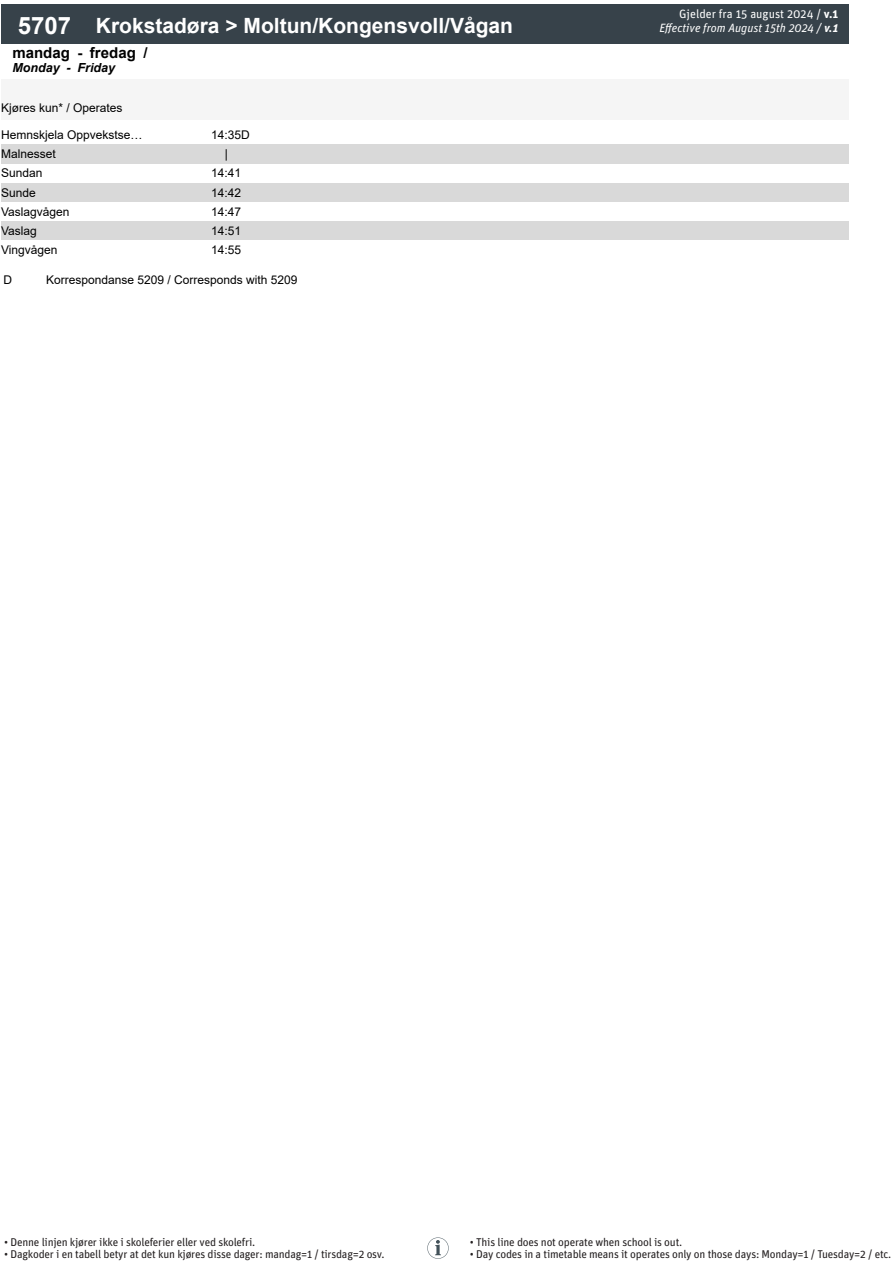
<style>
.page{position:relative;width:893px;height:1263px;background:#fff}
.page>*{position:absolute;margin:0;border:0;box-sizing:border-box;transform-origin:0 0}
.t1{font:700 21px "Arial";color:#fff}
.t2{font:700 15px "Arial";color:#000}
.t3{font:italic 700 12.45px "Arial";color:#000}
.t4{font:12px "Arial";color:#000}
.t5{font:italic 12px/14.4px "Unit Pro";color:#fff;text-align:right}
.t6{font:11.25px "Unit Pro";letter-spacing:-.02em;color:#231f20}
.s1{font-size:24px}
.s2{font-style:normal}
.s3{font-weight:700;font-style:normal}
.s4{font-weight:700}
</style>
<div class="page">
<div style="left:1px;top:80px;width:191px;height:40px;background:#f5f5f5"></div>
<div style="left:192px;top:80px;width:68px;height:40px;background:#f5f5f5"></div>
<div style="left:260px;top:80px;width:68px;height:40px;background:#f5f5f5"></div>
<div style="left:328px;top:80px;width:67px;height:40px;background:#f5f5f5"></div>
<div style="left:395px;top:80px;width:68px;height:40px;background:#f5f5f5"></div>
<div style="left:463px;top:80px;width:67px;height:40px;background:#f5f5f5"></div>
<div style="left:530px;top:80px;width:68px;height:40px;background:#f5f5f5"></div>
<div style="left:598px;top:80px;width:67px;height:40px;background:#f5f5f5"></div>
<div style="left:665px;top:80px;width:68px;height:40px;background:#f5f5f5"></div>
<div style="left:733px;top:80px;width:67px;height:40px;background:#f5f5f5"></div>
<div style="left:800px;top:80px;width:49px;height:40px;background:#f5f5f5"></div>
<div style="left:1px;top:4px;width:87px;height:39px;background:#37424a"></div>
<div style="left:88px;top:4px;width:761px;height:39px;background:#37424a"></div>
<div style="left:1px;top:145px;width:848px;height:19px;background:#d9d9d9"></div>
<div style="left:1px;top:183px;width:848px;height:19px;background:#d9d9d9"></div>
<div style="left:1px;top:221px;width:848px;height:19px;background:#d9d9d9"></div>
<svg style="left:427px;top:1237px;width:22px;height:22px"></svg>
<p class="t1" style="left:18px;top:11px;width:497px"><span class="s1">5707</span> Krokstadøra &gt; Moltun/Kongensvoll/Vågan</p>
<p class="t2" style="left:12px;top:42px;width:137px">mandag - fredag /</p>
<p class="t3" style="left:12px;top:59px;width:104px">Monday - Friday</p>
<p class="t4" style="left:1px;top:100px;width:123px">Kjøres kun* / Operates</p>
<p class="t4" style="left:1px;top:127px;width:143px">Hemnskjela Oppvekstse…</p>
<p class="t4" style="left:211px;top:127px;width:40px">14:35D</p>
<p class="t4" style="left:1px;top:146px;width:56px">Malnesset</p>
<p class="t4" style="left:225px;top:146px;width:5px">|</p>
<p class="t4" style="left:1px;top:165px;width:43px">Sundan</p>
<p class="t4" style="left:211px;top:165px;width:32px">14:41</p>
<p class="t4" style="left:1px;top:184px;width:36px">Sunde</p>
<p class="t4" style="left:211px;top:184px;width:32px">14:42</p>
<p class="t4" style="left:1px;top:203px;width:70px">Vaslagvågen</p>
<p class="t4" style="left:211px;top:203px;width:32px">14:47</p>
<p class="t4" style="left:1px;top:222px;width:37px">Vaslag</p>
<p class="t4" style="left:211px;top:222px;width:32px">14:51</p>
<p class="t4" style="left:1px;top:241px;width:58px">Vingvågen</p>
<p class="t4" style="left:211px;top:241px;width:32px">14:55</p>
<p class="t4" style="left:3px;top:272px;width:10px">D</p>
<p class="t4" style="left:46px;top:272px;width:253px">Korrespondanse 5209 / Corresponds with 5209</p>
<p class="t5" style="left:659px;top:6px;width:180px"><span class="s2">Gjelder fra 15 august 2024 /</span> <span class="s3">v.1<br></span>Effective from August 15th 2024 / <span class="s4">v.1</span></p>
<p class="t6" style="left:4px;top:1234px;width:253px">• Denne linjen kjører ikke i skoleferier eller ved skolefri.</p>
<p class="t6" style="left:4px;top:1246px;width:382px">• Dagkoder i en tabell betyr at det kun kjøres disse dager: mandag=1 / tirsdag=2 osv.</p>
<p class="t6" style="left:470px;top:1234px;width:214px">• This line does not operate when school is out.</p>
<p class="t6" style="left:470px;top:1246px;width:423px">• Day codes in a timetable means it operates only on those days: Monday=1 / Tuesday=2 / etc.</p>
</div>
